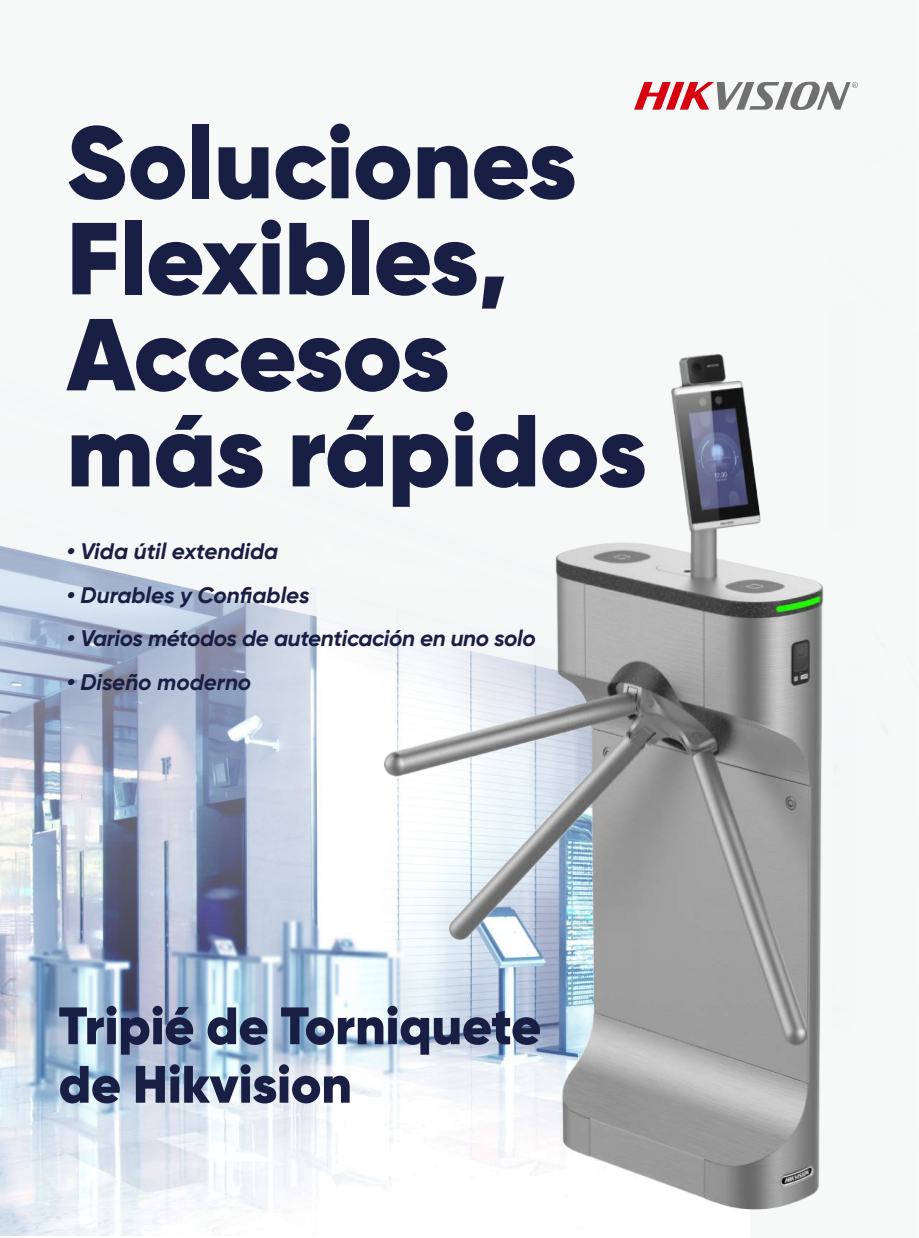
<style>
.page{position:relative;width:919px;height:1238px;background:#fff}
.page>*{position:absolute;margin:0;border:0;box-sizing:border-box;transform-origin:0 0}
.t1{font:900 102px/96px "Gilroy";color:#191e44}
.t2{font:900 52.5px/58.5px "Gilroy";color:#191e44}
.t3{font:italic 700 22.5px "Gilroy";letter-spacing:-.015em;color:#191e44}
.t4{font:4.65px "Arial";color:#717071}
</style>
<div class="page">
<img style="left:0;top:353px;width:875px;height:883px">
<svg style="left:634px;top:82px;width:223px;height:28px"></svg>
<h1 class="t1" style="left:67px;top:114px;width:581px">Soluciones<br>Flexibles,<br>Accesos más rápidos</h1>
<p class="t3" style="left:67px;top:537px;width:213px">• Vida útil extendida</p>
<p class="t3" style="left:67px;top:581px;width:244px">• Durables y Confiables</p>
<p class="t3" style="left:67px;top:624px;width:470px">• Varios métodos de autenticación en uno solo</p>
<p class="t3" style="left:67px;top:667px;width:186px">• Diseño moderno</p>
<h2 class="t2" style="left:59px;top:996px;width:484px">Tripié de Torniquete de Hikvision</h2>
<p class="t4" style="left:853px;top:82px;width:5px">R</p>
</div>
